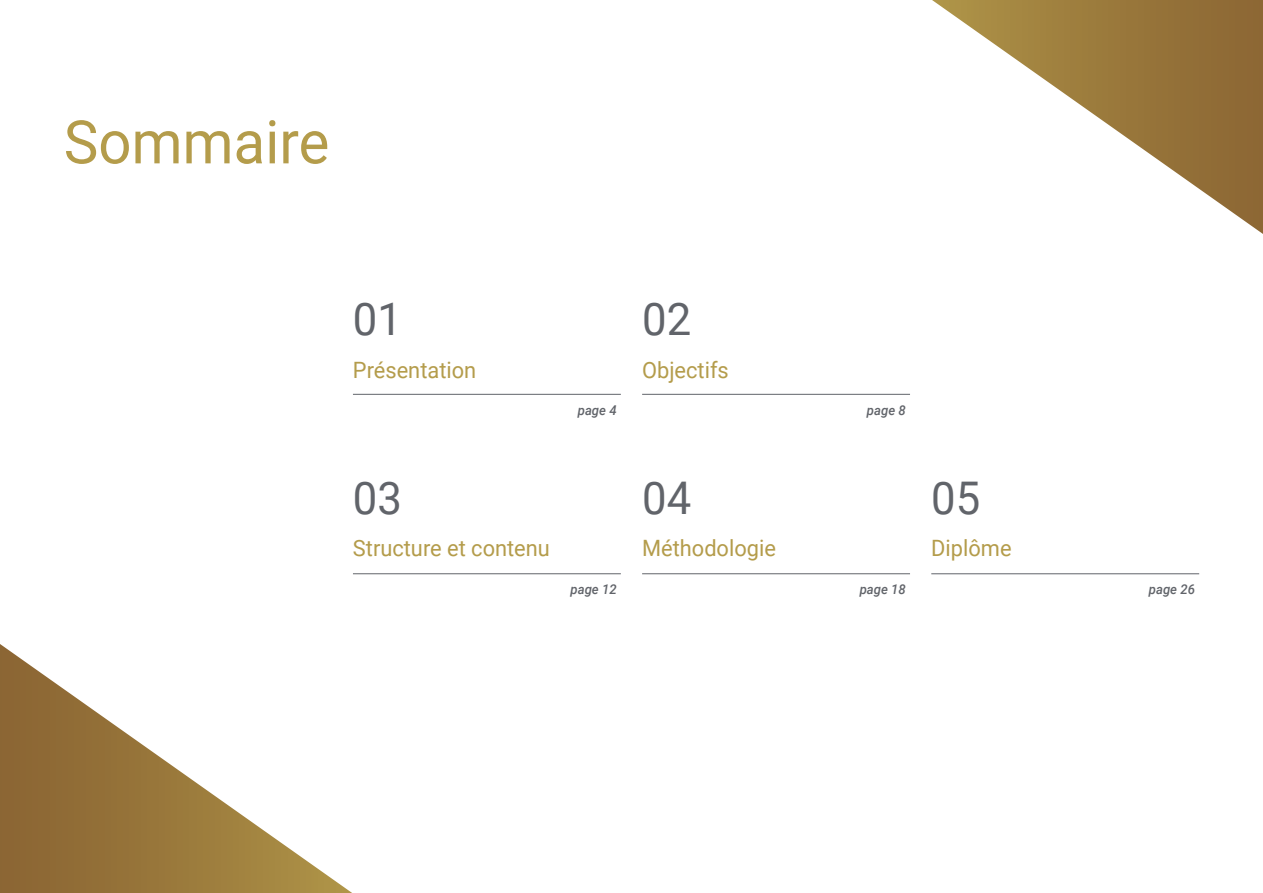
<style>
.page{position:relative;width:1263px;height:893px;background:#fff}
.page>*{position:absolute;margin:0;border:0;box-sizing:border-box;transform-origin:0 0}
.t1{font:60px "Roboto";color:#b49c4b}
.t2{font:45px "Roboto";color:#61646a}
.t3{font:22.5px "Roboto";color:#b49c4b}
.t4{font:italic 500 13.5px "Roboto";color:#61646a}
</style>
<div class="page">
<hr style="left:353px;top:394px;width:268px;height:1px;background:#61646a">
<hr style="left:353px;top:573px;width:268px;height:1px;background:#61646a">
<hr style="left:642px;top:394px;width:268px;height:1px;background:#61646a">
<hr style="left:642px;top:573px;width:268px;height:1px;background:#61646a">
<hr style="left:931px;top:573px;width:268px;height:1px;background:#61646a">
<svg style="left:0;top:644px;width:352px;height:249px"></svg>
<svg style="left:932px;top:0;width:331px;height:234px"></svg>
<h1 class="t1" style="left:64px;top:100px;width:267px">Sommaire</h1>
<h2 class="t2" style="left:353px;top:288px;width:51px">01</h2>
<h2 class="t2" style="left:642px;top:288px;width:51px">02</h2>
<p class="t3" style="left:353px;top:354px;width:125px">Présentation</p>
<p class="t3" style="left:642px;top:354px;width:88px">Objectifs</p>
<p class="t4" style="left:578px;top:401px;width:40px">page 4</p>
<p class="t4" style="left:867px;top:401px;width:40px">page 8</p>
<h2 class="t2" style="left:353px;top:466px;width:51px">03</h2>
<h2 class="t2" style="left:642px;top:466px;width:51px">04</h2>
<h2 class="t2" style="left:931px;top:466px;width:51px">05</h2>
<p class="t3" style="left:353px;top:532px;width:198px">Structure et contenu</p>
<p class="t3" style="left:642px;top:532px;width:135px">Méthodologie</p>
<p class="t3" style="left:931px;top:532px;width:82px">Diplôme</p>
<p class="t4" style="left:570px;top:580px;width:48px">page 12</p>
<p class="t4" style="left:860px;top:580px;width:48px">page 18</p>
<p class="t4" style="left:1149px;top:580px;width:48px">page 26</p>
</div>
